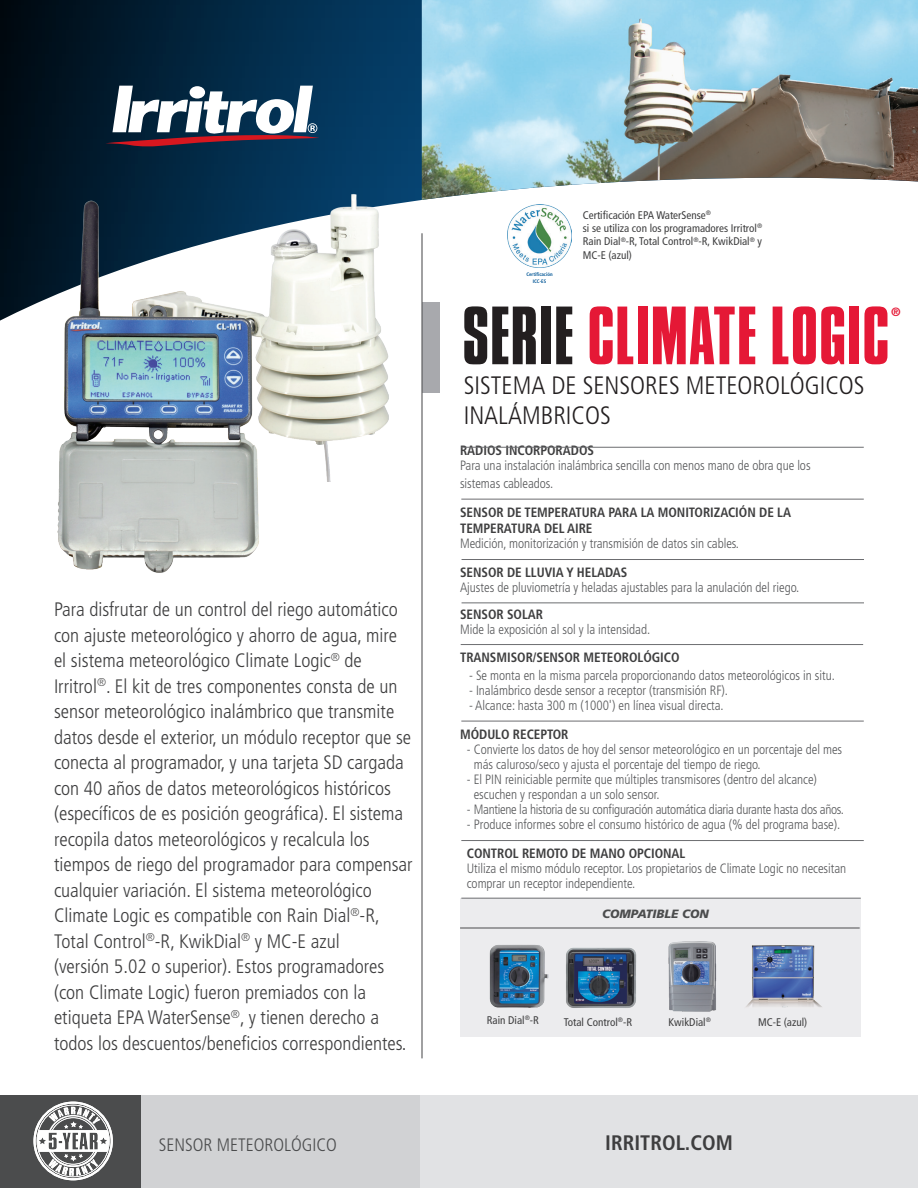
<style>
.page{position:relative;width:918px;height:1188px;background:#fff}
.page>*{position:absolute;margin:0;border:0;box-sizing:border-box;transform-origin:0 0}
.t1{font:72px "Compacta SHOP";letter-spacing:.04em;color:#e51836}
.t2{font:300 condensed 25.2px/30.3px "Frutiger";color:#231f20}
.t3{font:700 condensed 21px "Frutiger";color:#3e3e3f}
.t4{font:300 condensed 19.5px/25.5px "Frutiger";color:#3e3e3f}
.t5{font:300 condensed 18px "Frutiger";color:#4b4c4d}
.Features{font:300 condensed 13.5px/15px "Frutiger";letter-spacing:-.005em;color:#57585a}
.Features-2{font:700 condensed 13.5px/16.5px "Frutiger";letter-spacing:-.005em;color:#3e3e3f}
.Features-3{font:300 condensed 13.5px "Frutiger";letter-spacing:-.025em;color:#57585a}
.t6{font:italic 900 12px "Frutiger";color:#4b4c4d}
.t7{font:700 12px "Frutiger";color:#e51836}
.Red_Sub_Head{font:condensed 11.1px/13.4px "Frutiger";color:#3e3e3f;text-align:justify}
.Red_Sub_Head-2{font:700 condensed 4.95px/6.6px "Frutiger";color:#005595;text-align:center}
.s1{color:#231f20}
.s2{font-weight:700;color:#3e3e3f}
</style>
<div class="page">
<img style="left:0;top:0;width:508px;height:321px">
<svg style="left:105px;top:86px;width:214px;height:61px"></svg>
<div style="left:422px;top:302px;width:18px;height:91px;background:#a8a9ad"></div>
<hr style="left:421px;top:233px;width:2px;height:825px;background:#57585a">
<div style="left:0;top:1095px;width:431px;height:93px;background:#d1d2d4"></div>
<div style="left:420px;top:1095px;width:498px;height:93px;background:#e1e2e4"></div>
<div style="left:0;top:1095px;width:141px;height:93px;background:#4b4c4d"></div>
<svg style="left:33px;top:1102px;width:80px;height:78px"></svg>
<div style="left:460px;top:898px;width:400px;height:139px;background:#ececee"></div>
<hr style="left:460px;top:928px;width:400px;height:1px;background:#4b4c4d">
<img style="left:489px;top:945px;width:60px;height:63px">
<img style="left:566px;top:947px;width:71px;height:61px">
<img style="left:668px;top:941px;width:49px;height:71px">
<img style="left:746px;top:945px;width:76px;height:63px">
<img style="left:508px;top:204px;width:64px;height:64px">
<img style="left:422px;top:0;width:496px;height:200px">
<img style="left:129px;top:145px;width:281px;height:337px">
<img style="left:28px;top:193px;width:252px;height:380px">
<hr style="left:461px;top:499px;width:403px;height:1px;background:#6c6d70">
<hr style="left:461px;top:447px;width:403px;height:1px;background:#6c6d70">
<hr style="left:462px;top:559px;width:402px;height:1px;background:#6c6d70">
<hr style="left:462px;top:603px;width:402px;height:1px;background:#6c6d70">
<hr style="left:461px;top:644px;width:402px;height:1px;background:#6c6d70">
<hr style="left:461px;top:898px;width:400px;height:1px;background:#6c6d70">
<hr style="left:461px;top:840px;width:403px;height:1px;background:#6c6d70">
<hr style="left:461px;top:721px;width:403px;height:1px;background:#6c6d70">
<p class="t4" style="left:54px;top:597px;width:360px">Para disfrutar de un control del riego automático con ajuste meteorológico y ahorro de agua, mire el sistema meteorológico Climate Logic<sup>®</sup> de Irritrol<sup>®</sup>. El kit de tres componentes consta de un sensor meteorológico inalámbrico que transmite datos desde el exterior, un módulo receptor que se conecta al programador, y una tarjeta SD cargada con 40 años de datos meteorológicos históricos (específicos de es posición geográfica). El sistema recopila datos meteorológicos y recalcula los tiempos de riego del programador para compensar cualquier variación. El sistema meteorológico Climate Logic es compatible con Rain Dial<sup>®</sup>-R, Total Control<sup>®</sup>-R, KwikDial<sup>®</sup> y MC-E azul<br>(versión 5.02 o superior). Estos programadores (con Climate Logic) fueron premiados con la etiqueta EPA WaterSense<sup>®</sup>, y tienen derecho a todos los descuentos/beneficios correspondientes.</p>
<p class="t5" style="left:159px;top:1134px;width:180px">SENSOR METEOROLÓGICO</p>
<p class="Red_Sub_Head-2" style="left:526px;top:271px;width:28px">Certificación<br>ICC-ES</p>
<p class="Red_Sub_Head" style="left:583px;top:208px;width:130px">Certificación EPA WaterSense<sup>®</sup></p>
<p class="Red_Sub_Head" style="left:583px;top:222px;width:181px">si se utiliza con los programadores Irritrol<sup>® </sup>Rain Dial<sup>®</sup>-R, Total Control<sup>®</sup>-R, KwikDial<sup>®</sup> y MC-E (azul)</p>
<p class="t1" style="left:463px;top:290px;width:426px"><span class="s1">SERIE</span> CLIMATE LOGIC</p>
<p class="t7" style="left:891px;top:305px;width:11px">®</p>
<p class="t2" style="left:464px;top:370px;width:402px">SISTEMA DE SENSORES METEOROLÓGICOS<br>INALÁMBRICOS</p>
<p class="Features-2" style="left:460px;top:442px;width:135px">RADIOS INCORPORADOS</p>
<p class="Features" style="left:460px;top:457px;width:352px;line-height:18px">Para una instalación inalámbrica sencilla con menos mano de obra que los sistemas cableados.</p>
<p class="Features-2" style="left:460px;top:504px;width:332px">SENSOR DE TEMPERATURA PARA LA MONITORIZACIÓN DE LA<br>TEMPERATURA DEL AIRE</p>
<p class="Features" style="left:460px;top:536px;width:281px">Medición, monitorización y transmisión de datos sin cables.</p>
<p class="Features-2" style="left:460px;top:564px;width:169px">SENSOR DE LLUVIA Y HELADAS</p>
<p class="Features" style="left:460px;top:580px;width:341px">Ajustes de pluviometría y heladas ajustables para la anulación del riego.</p>
<p class="Features" style="left:460px;top:607px;width:192px"><span class="s2">SENSOR SOLAR<br></span>Mide la exposición al sol y la intensidad.</p>
<p class="Features-2" style="left:460px;top:650px;width:221px">TRANSMISOR/SENSOR METEOROLÓGICO</p>
<p class="Features" style="left:469px;top:669px;width:367px">- Se monta en la misma parcela proporcionando datos meteorológicos in situ.</p>
<p class="Features" style="left:469px;top:684px;width:261px">- Inalámbrico desde sensor a receptor (transmisión RF).</p>
<p class="Features" style="left:469px;top:699px;width:256px">- Alcance: hasta 300 m (1000') en línea visual directa.</p>
<p class="Features-2" style="left:460px;top:726px;width:110px">MÓDULO RECEPTOR</p>
<p class="Features" style="left:474px;top:742px;width:370px;text-indent:-7px">- Convierte los datos de hoy del sensor meteorológico en un porcentaje del mes más caluroso/seco y ajusta el porcentaje del tiempo de riego.</p>
<p class="Features" style="left:474px;top:772px;width:345px;text-indent:-7px">- El PIN reiniciable permite que múltiples transmisores (dentro del alcance) escuchen y respondan a un solo sensor.</p>
<p class="Features-3" style="left:467px;top:802px;width:379px">- Mantiene la historia de su configuración automática diaria durante hasta dos años.</p>
<p class="Features" style="left:467px;top:817px;width:375px">- Produce informes sobre el consumo histórico de agua (% del programa base).</p>
<p class="Features" style="left:467px;top:846px;width:381px"><span class="s2">CONTROL REMOTO DE MANO OPCIONAL<br></span>Utiliza el mismo módulo receptor. Los propietarios de Climate Logic no necesitan comprar un receptor independiente.</p>
<p class="t6" style="left:602px;top:907px;width:108px">COMPATIBLE CON</p>
<p class="Red_Sub_Head" style="left:487px;top:1014px;width:54px">Rain Dial<sup>®</sup>-R</p>
<p class="Red_Sub_Head" style="left:564px;top:1015px;width:70px">Total Control<sup>®</sup>-R</p>
<p class="Red_Sub_Head" style="left:669px;top:1015px;width:44px">KwikDial<sup>®</sup></p>
<p class="Red_Sub_Head" style="left:758px;top:1015px;width:51px">MC-E (azul)</p>
<h3 class="t3" style="left:605px;top:1130px;width:129px">IRRITROL.COM</h3>
</div>
